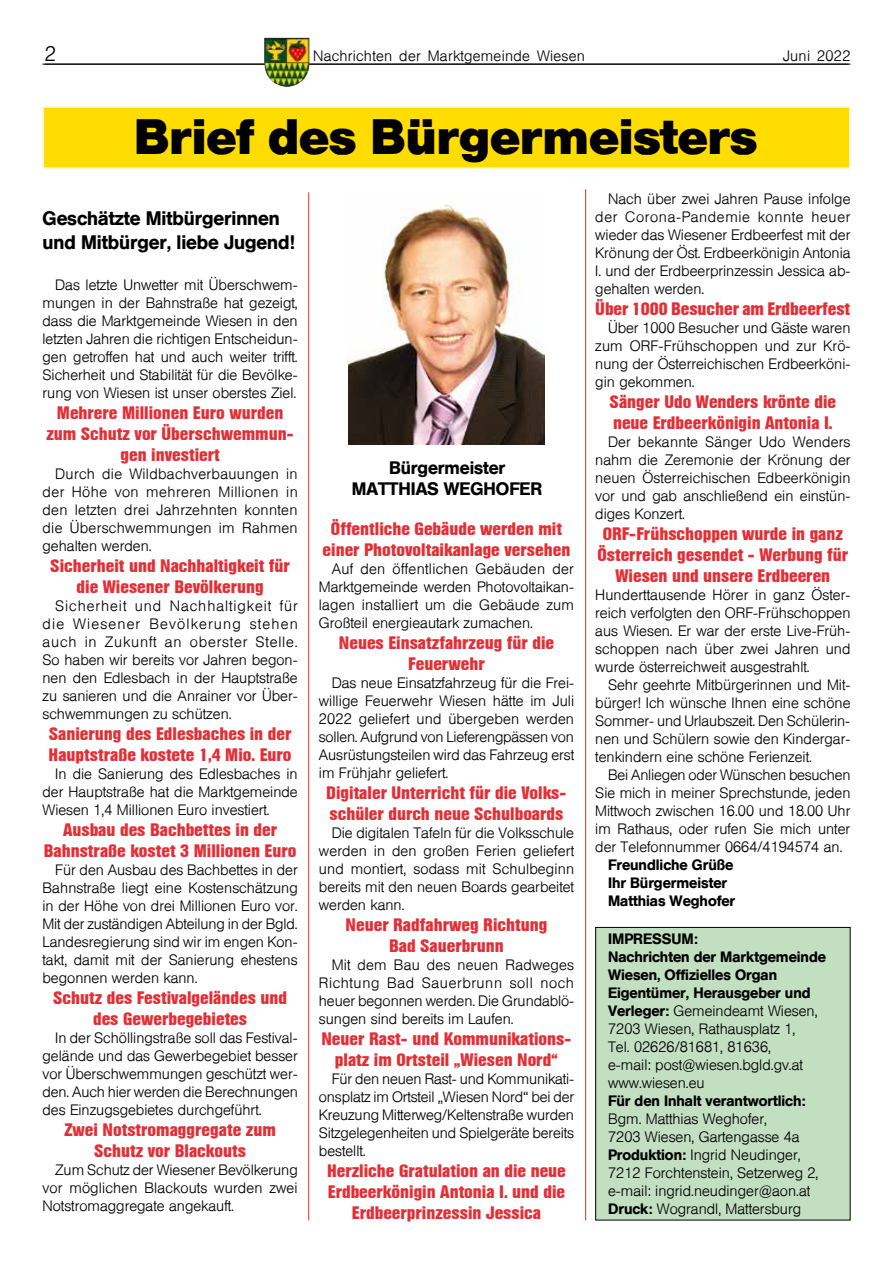
<style>
.page{position:relative;width:893px;height:1263px;background:#fff}
.page>*{position:absolute;margin:0;border:0;box-sizing:border-box;transform-origin:0 0}
.t1{font:700 49.5px "Helvetica BQ";color:#000}
.t2{font:300 21px "Helvetica BQ";color:#000}
.t3{font:500 19.5px/23.4px "Helvetica BQ";color:#000}
.t4{font:700 18px/21px "Helvetica Condensed BQ";color:#e42e35;text-align:center}
.t5{font:500 18px/21.6px "Helvetica BQ";color:#000;text-align:center}
.t6{font:300 15px/18px "Helvetica BQ";color:#000;text-align:justify}
.t7{font:500 15px/18px "Helvetica BQ";color:#000}
.s1{font-weight:500}
</style>
<div class="page">
<hr style="left:45px;top:64px;width:805px;height:1px;background:#000">
<hr style="left:43px;top:64px;width:805px;height:1px;background:#000">
<img style="left:264px;top:38px;width:45px;height:49px">
<div style="left:43px;top:106px;width:807px;height:63px;background:#fd0;border:2px solid #fff5c5"></div>
<div style="left:596px;top:927px;width:254px;height:293px;background:#c2dfc2"></div>
<div style="left:595px;top:927px;width:255px;height:293px;border:1px solid #000"></div>
<hr style="left:308px;top:192px;width:1px;height:1028px;background:#e42e35">
<hr style="left:585px;top:189px;width:1px;height:1031px;background:#e42e35">
<img style="left:349px;top:204px;width:196px;height:240px">
<h2 class="t2" style="left:45px;top:42px;width:13px">2</h2>
<p class="t6" style="left:313px;top:48px;width:273px">Nachrichten der Marktgemeinde Wiesen</p>
<p class="t6" style="left:783px;top:48px;width:69px">Juni 2022</p>
<h1 class="t1" style="left:134px;top:107px;width:624px">Brief des Bürgermeisters</h1>
<h3 class="t3" style="left:43px;top:207px;width:254px">Geschätzte Mitbürgerinnen und Mitbürger, liebe Jugend!</h3>
<p class="t6" style="left:43px;top:276px;width:257px;text-indent:13px">Das letzte Unwetter mit Überschwem&shy;mungen in der Bahnstraße hat gezeigt, dass die Marktgemeinde Wiesen in den letzten Jahren die richtigen Entscheidun&shy;gen getroffen hat und auch weiter trifft.<br>Sicherheit und Stabilität für die Bevölke&shy;rung von Wiesen ist unser oberstes Ziel.</p>
<p class="t4" style="left:46px;top:403px;width:249px">Mehrere Millionen Euro wurden zum Schutz vor Überschwemmun&shy;gen investiert</p>
<p class="t6" style="left:43px;top:465px;width:257px;text-indent:13px">Durch die Wildbachverbauungen in der Höhe von mehreren Millionen in den letzten drei Jahrzehnten konnten die Überschwemmungen im Rahmen gehalten werden.</p>
<p class="t4" style="left:50px;top:556px;width:241px">Sicherheit und Nachhaltigkeit für die Wiesener Bevölkerung</p>
<p class="t6" style="left:43px;top:597px;width:257px;text-indent:13px">Sicherheit und Nachhaltigkeit für die Wiesener Bevölkerung stehen auch in Zukunft an oberster Stelle.<br>So haben wir bereits vor Jahren begon&shy;nen den Edlesbach in der Hauptstraße zu sanieren und die Anrainer vor Über&shy;schwemmungen zu schützen.</p>
<p class="t4" style="left:49px;top:724px;width:244px;text-align:left">Sanierung des Edlesbaches in der<br>Hauptstraße kostete 1,4 Mio. Euro</p>
<p class="t6" style="left:43px;top:765px;width:257px;text-indent:13px">In die Sanierung des Edlesbaches in der Hauptstraße hat die Marktgemeinde Wiesen 1,4 Millionen Euro investiert.</p>
<p class="t4" style="left:44px;top:820px;width:254px">Ausbau des Bachbettes in der<br>Bahnstraße kostet 3 Millionen Euro</p>
<p class="t6" style="left:43px;top:861px;width:257px;text-indent:13px">Für den Ausbau des Bachbettes in der Bahnstraße liegt eine Kostenschätzung in der Höhe von drei Millionen Euro vor.<br>Mit der zuständigen Abteilung in der Bgld.<br>Landesregierung sind wir im engen Kon&shy;takt, damit mit der Sanierung ehestens begonnen werden kann.</p>
<p class="t4" style="left:53px;top:988px;width:235px">Schutz des Festivalgeländes und des Gewerbegebietes</p>
<p class="t6" style="left:43px;top:1029px;width:257px;text-indent:13px">In der Schöllingstraße soll das Festival&shy;gelände und das Gewerbegebiet besser vor Überschwemmungen geschützt wer&shy;den. Auch hier werden die Berechnungen des Einzugsgebietes durchgeführt.</p>
<p class="t4" style="left:64px;top:1120px;width:213px">Zwei Notstromaggregate zum<br>Schutz vor Blackouts</p>
<p class="t6" style="left:43px;top:1161px;width:257px;text-indent:13px">Zum Schutz der Wiesener Bevölkerung vor möglichen Blackouts wurden zwei Notstromaggregate angekauft.</p>
<p class="t5" style="left:352px;top:457px;width:192px">Bürgermeister<br>MATTHIAS WEGHOFER</p>
<p class="t4" style="left:323px;top:519px;width:249px">Öffentliche Gebäude werden mit einer Photovoltaikanlage versehen</p>
<p class="t6" style="left:319px;top:560px;width:257px;text-indent:13px">Auf den öffentlichen Gebäuden der Marktgemeinde werden Photovoltaikan&shy;lagen installiert um die Gebäude zum Großteil energieautark zumachen.</p>
<p class="t4" style="left:339px;top:633px;width:217px">Neues Einsatzfahrzeug für die<br>Feuerwehr</p>
<p class="t6" style="left:319px;top:674px;width:257px;text-indent:13px">Das neue Einsatzfahrzeug für die Frei&shy;willige Feuerwehr Wiesen hätte im Juli 2022 geliefert und übergeben werden sollen. Aufgrund von Lieferengpässen von Ausrüstungsteilen wird das Fahrzeug erst im Frühjahr geliefert.</p>
<p class="t4" style="left:326px;top:783px;width:242px;text-align:left">Digitaler Unterricht für die Volks&shy;schüler durch neue Schulboards</p>
<p class="t6" style="left:319px;top:824px;width:257px;text-indent:13px">Die digitalen Tafeln für die Volksschule werden in den großen Ferien geliefert und montiert, sodass mit Schulbeginn bereits mit den neuen Boards gearbeitet werden kann.</p>
<p class="t4" style="left:346px;top:915px;width:203px">Neuer Radfahrweg Richtung<br>Bad Sauerbrunn</p>
<p class="t6" style="left:319px;top:956px;width:257px;text-indent:13px">Mit dem Bau des neuen Radweges Richtung Bad Sauerbrunn soll noch heuer begonnen werden. Die Grundablö&shy;sungen sind bereits im Laufen.</p>
<p class="t4" style="left:321px;top:1029px;width:252px">Neuer Rast- und Kommunikations&shy;platz im Ortsteil „Wiesen Nord“</p>
<p class="t6" style="left:319px;top:1070px;width:257px;text-indent:13px">Für den neuen Rast- und Kommunikati&shy;onsplatz im Ortsteil „Wiesen Nord“ bei der Kreuzung Mitterweg/Keltenstraße wurden Sitzgelegenheiten und Spielgeräte bereits bestellt.</p>
<p class="t4" style="left:327px;top:1161px;width:240px">Herzliche Gratulation an die neue<br>Erdbeerkönigin Antonia I. und die<br>Erdbeerprinzessin Jessica</p>
<p class="t6" style="left:595px;top:190px;width:257px;text-indent:13px">Nach über zwei Jahren Pause infolge der Corona-Pandemie konnte heuer wieder das Wiesener Erdbeerfest mit der Krönung der Öst. Erdbeerkönigin Antonia I. und der Erdbeerprinzessin Jessica ab&shy;gehalten werden.</p>
<p class="t4" style="left:595px;top:298px;width:256px">Über 1000 Besucher am Erdbeerfest</p>
<p class="t6" style="left:595px;top:319px;width:257px;text-indent:13px">Über 1000 Besucher und Gäste waren zum ORF-Frühschoppen und zur Krö&shy;nung der Österreichischen Erdbeerköni&shy;gin gekommen.</p>
<p class="t4" style="left:610px;top:391px;width:228px;text-align:left">Sänger Udo Wenders krönte die neue Erdbeerkönigin Antonia I.</p>
<p class="t6" style="left:595px;top:433px;width:257px;text-indent:13px">Der bekannte Sänger Udo Wenders nahm die Zeremonie der Krönung der neuen Österreichischen Edbeerkönigin vor und gab anschließend ein einstün&shy;diges Konzert.</p>
<p class="t4" style="left:597px;top:523px;width:252px">ORF-Frühschoppen wurde in ganz<br>Österreich gesendet - Werbung für<br>Wiesen und unsere Erdbeeren</p>
<p class="t6" style="left:595px;top:586px;width:257px">Hunderttausende Hörer in ganz Öster&shy;reich verfolgten den ORF-Frühschoppen aus Wiesen. Er war der erste Live-Früh&shy;schoppen nach über zwei Jahren und wurde österreichweit ausgestrahlt.</p>
<p class="t6" style="left:595px;top:676px;width:257px;text-indent:13px">Sehr geehrte Mitbürgerinnen und Mit&shy;bürger! Ich wünsche Ihnen eine schöne Sommer- und Urlaubszeit. Den Schülerin&shy;nen und Schülern sowie den Kindergar&shy;tenkindern eine schöne Ferienzeit.</p>
<p class="t6" style="left:595px;top:766px;width:257px;text-indent:13px">Bei Anliegen oder Wünschen besuchen Sie mich in meiner Sprechstunde, jeden Mittwoch zwischen 16.00 und 18.00 Uhr im Rathaus, oder rufen Sie mich unter der Telefonnummer 0664/4194574 an.</p>
<p class="t7" style="left:608px;top:856px;width:129px">Freundliche Grüße<br>Ihr Bürgermeister<br>Matthias Weghofer</p>
<p class="t6" style="left:608px;top:930px;width:219px;text-align:left"><span class="s1">IMPRESSUM:<br>Nachrichten der Marktgemeinde<br>Wiesen, Offizielles Organ<br>Eigentümer, Herausgeber und<br>Verleger:</span> Gemeindeamt Wiesen,<br>7203 Wiesen, Rathausplatz 1,<br>Tel. 02626/81681, 81636,<br>e-mail: post@wiesen.bgld.gv.at www.wiesen.eu</p>
<p class="t7" style="left:608px;top:1091px;width:199px">Für den Inhalt verantwortlich:</p>
<p class="t6" style="left:608px;top:1110px;width:212px;text-align:left">Bgm. Matthias Weghofer,<br>7203 Wiesen, Gartengasse 4a<br><span class="s1">Produktion:</span> Ingrid Neudinger,<br>7212 Forchtenstein, Setzerweg 2, e-mail: ingrid.neudinger@aon.at<br><span class="s1">Druck:</span> Wograndl, Mattersburg</p>
</div>
